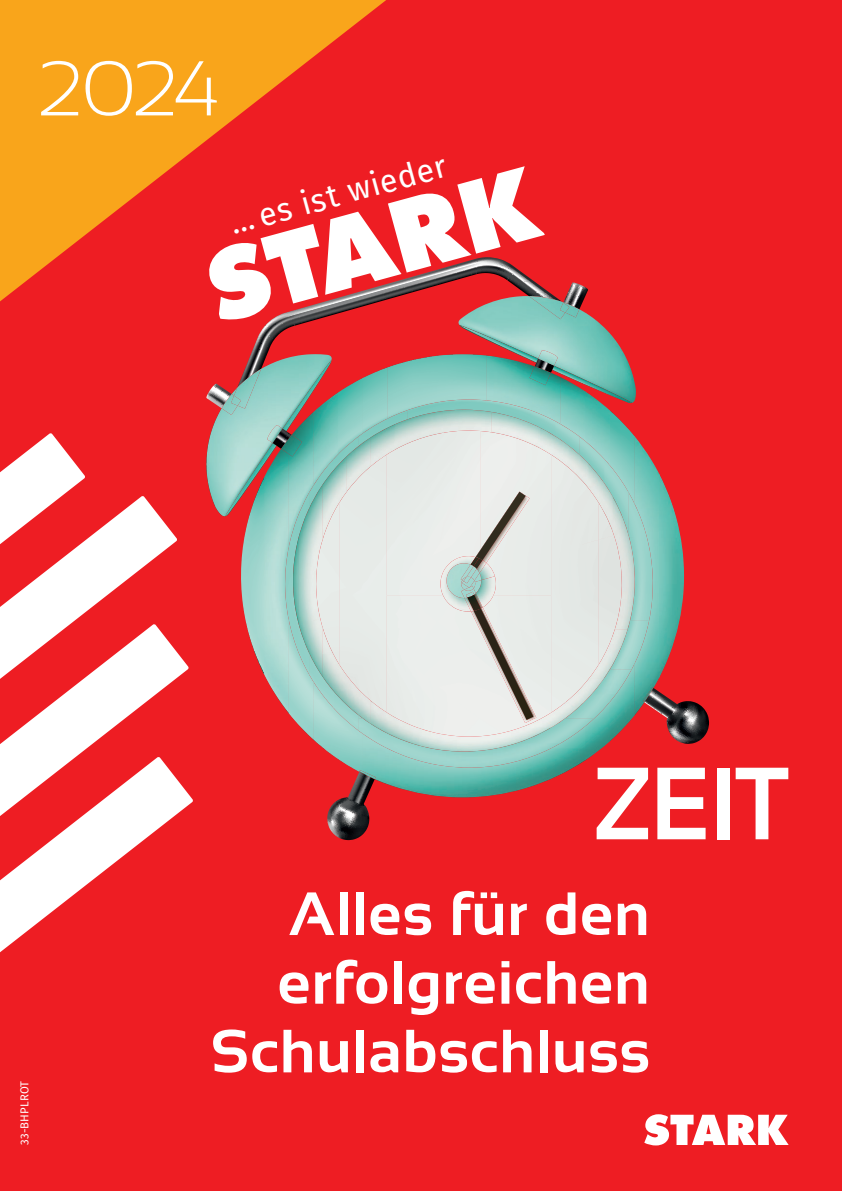
<style>
.page{position:relative;width:842px;height:1191px;background:#ee1d23}
.page>*{position:absolute;margin:0;border:0;box-sizing:border-box;transform-origin:0 0}
.t1{font:700 102.5px "Sansation";color:#fff}
.t2{font:300 77.5px "Sansation";color:#fff}
.t3{font:700 61px/68.7px "Sansation";letter-spacing:.015em;color:#fff;text-align:right}
.t4{font:31.9px "Fira Sans";color:#fff}
.t5{font:11.3px "Fira Sans";letter-spacing:.01em;color:#fff}
</style>
<div class="page">
<svg style="left:0;top:0;width:386px;height:301px;fill:#f9a51b"></svg>
<svg style="left:0;top:433px;width:85px;height:63px"></svg>
<svg style="left:0;top:496px;width:177px;height:128px"></svg>
<svg style="left:0;top:624px;width:189px;height:132px"></svg>
<svg style="left:0;top:756px;width:193px;height:197px"></svg>
<svg style="left:644px;top:1114px;width:145px;height:31px"></svg>
<svg style="left:676px;top:701px;width:33px;height:43px"></svg>
<svg style="left:327px;top:797px;width:43px;height:43px"></svg>
<svg style="left:348px;top:691px;width:328px;height:106px"></svg>
<img style="left:362px;top:748px;width:223px;height:49px">
<img style="left:314px;top:708px;width:49px;height:64px">
<img style="left:585px;top:719px;width:25px;height:41px">
<img style="left:288px;top:675px;width:26px;height:65px">
<img style="left:562px;top:743px;width:23px;height:5px">
<img style="left:610px;top:669px;width:25px;height:72px">
<img style="left:264px;top:599px;width:25px;height:114px">
<img style="left:634px;top:438px;width:25px;height:277px">
<img style="left:659px;top:473px;width:25px;height:205px">
<img style="left:242px;top:599px;width:22px;height:75px">
<img style="left:643px;top:687px;width:10px;height:15px">
<img style="left:359px;top:770px;width:17px;height:9px">
<div style="left:387px;top:621px;width:164px;height:91px;background:#ebeeec"></div>
<div style="left:340px;top:621px;width:47px;height:71px;background:#e6eae7"></div>
<div style="left:551px;top:621px;width:47px;height:68px;background:#e6eae7"></div>
<img style="left:598px;top:621px;width:11px;height:8px">
<img style="left:533px;top:621px;width:3px;height:81px">
<svg style="left:463px;top:621px;width:70px;height:91px;background:#d3d3cf"></svg>
<img style="left:636px;top:491px;width:16px;height:1px">
<img style="left:377px;top:743px;width:185px;height:24px">
<img style="left:344px;top:730px;width:14px;height:13px">
<img style="left:306px;top:677px;width:3px;height:17px">
<img style="left:649px;top:620px;width:4px;height:20px">
<img style="left:358px;top:727px;width:74px;height:37px">
<img style="left:432px;top:743px;width:129px;height:24px">
<img style="left:334px;top:724px;width:25px;height:6px">
<img style="left:552px;top:719px;width:42px;height:24px">
<img style="left:309px;top:677px;width:13px;height:31px">
<img style="left:584px;top:694px;width:32px;height:25px">
<img style="left:285px;top:599px;width:13px;height:76px">
<img style="left:604px;top:669px;width:28px;height:25px">
<img style="left:628px;top:620px;width:21px;height:49px">
<img style="left:636px;top:492px;width:17px;height:128px">
<img style="left:312px;top:677px;width:10px;height:7px">
<img style="left:294px;top:623px;width:3px;height:36px">
<img style="left:297px;top:623px;width:1px;height:45px">
<img style="left:609px;top:621px;width:3px;height:8px">
<img style="left:371px;top:689px;width:6px;height:3px">
<img style="left:550px;top:689px;width:1px;height:13px">
<img style="left:579px;top:657px;width:10px;height:21px">
<img style="left:339px;top:621px;width:1px;height:32px">
<div style="left:419px;top:712px;width:102px;height:15px;background:#eeefed"></div>
<img style="left:371px;top:692px;width:16px;height:10px">
<img style="left:551px;top:689px;width:14px;height:13px">
<img style="left:323px;top:621px;width:16px;height:32px">
<svg style="left:585px;top:671px;width:4px;height:7px"></svg>
<img style="left:376px;top:745px;width:43px;height:6px">
<img style="left:636px;top:530px;width:1px;height:100px">
<img style="left:628px;top:630px;width:8px;height:10px">
<img style="left:344px;top:724px;width:26px;height:3px">
<img style="left:604px;top:678px;width:14px;height:1px">
<img style="left:323px;top:599px;width:289px;height:22px">
<img style="left:370px;top:702px;width:49px;height:43px">
<img style="left:419px;top:727px;width:133px;height:24px">
<img style="left:322px;top:653px;width:49px;height:71px">
<img style="left:521px;top:702px;width:63px;height:25px">
<svg style="left:370px;top:700px;width:4px;height:3px"></svg>
<img style="left:565px;top:678px;width:39px;height:25px">
<img style="left:298px;top:599px;width:25px;height:78px">
<img style="left:589px;top:629px;width:39px;height:49px">
<img style="left:322px;top:626px;width:11px;height:28px">
<img style="left:291px;top:599px;width:8px;height:24px">
<img style="left:612px;top:599px;width:24px;height:31px">
<svg style="left:206px;top:166px;width:430px;height:433px"></svg>
<p class="t2" style="left:37px;top:45px;width:184px">2024</p>
<p class="t4" style="left:224px;top:200px;width:225px;rotate:-15deg">… es ist wieder</p>
<p class="t5" style="left:16px;top:1145px;width:66px;rotate:-90deg">33-BHPLROT</p>
<h1 class="t1" style="left:590px;top:746px;width:199px">ZEIT</h1>
<p class="t3" style="left:211px;top:879px;width:441px">Alles für den erfolgreichen<br>Schulabschluss</p>
</div>
